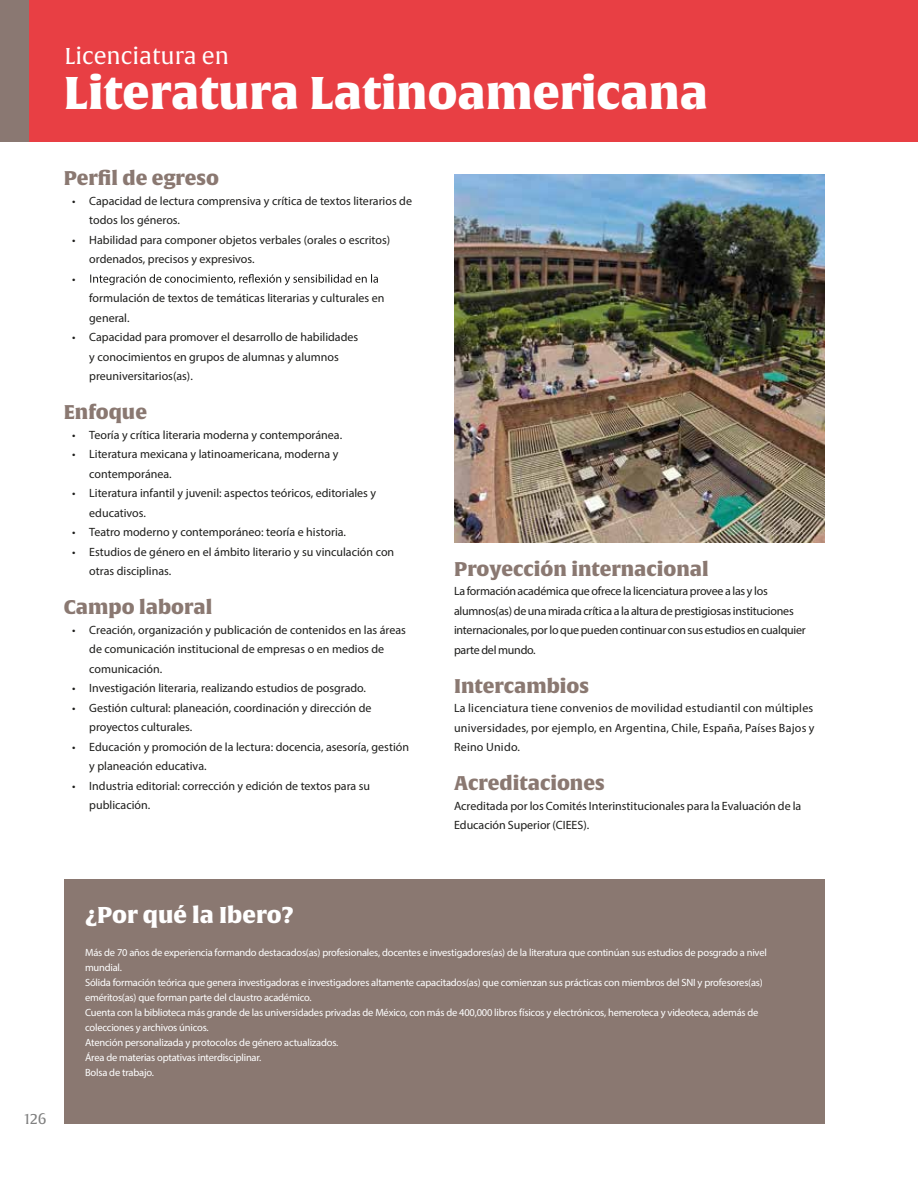
<style>
.page{position:relative;width:918px;height:1188px;background:#fff}
.page>*{position:absolute;margin:0;border:0;box-sizing:border-box;transform-origin:0 0}
.t1{font:45px "Alverata Bl";color:#fff}
.t2{font:22.5px "Alverata Bl";color:#fff}
.t3{font:22.5px "Alverata";color:#fff}
.t4{font:19.5px "Alverata Bl";color:#8a7871}
.t5{font:15px "Alverata";color:#808080}
.t6{font:12px/19.5px "Myriad Pro";color:#1d1d1b}
.t7{font:12px/19.5px "Myriad Pro";letter-spacing:-.02em;color:#1d1d1b}
.t8{font:10.5px/15px "Myriad Pro";letter-spacing:-.02em;color:#fff}
</style>
<div class="page">
<div style="left:0;top:0;width:918px;height:141px;background:#e83f44"></div>
<svg style="left:90px;top:274px;width:288px;height:11px"></svg>
<img style="left:455px;top:174px;width:369px;height:369px">
<div style="left:64px;top:879px;width:760px;height:245px;background:#8a7871"></div>
<div style="left:0;top:0;width:29px;height:141px;background:#8a7872"></div>
<h2 class="t3" style="left:64px;top:43px;width:166px">Licenciatura en</h2>
<h1 class="t1" style="left:64px;top:64px;width:646px">Literatura Latinoamericana</h1>
<h3 class="t4" style="left:64px;top:166px;width:157px">Perfil de egreso</h3>
<p class="t6" style="left:89px;top:191px;width:324px;text-indent:-17px">• Capacidad de lectura comprensiva y crítica de textos literarios de todos los géneros.</p>
<p class="t6" style="left:72px;top:230px;width:320px">• Habilidad para componer objetos verbales (orales o escritos)</p>
<p class="t6" style="left:89px;top:249px;width:167px">ordenados, precisos y expresivos.</p>
<p class="t6" style="left:72px;top:269px;width:5px">•</p>
<p class="t6" style="left:89px;top:288px;width:297px">formulación de textos de temáticas literarias y culturales en</p>
<p class="t6" style="left:89px;top:308px;width:42px">general.</p>
<p class="t6" style="left:89px;top:327px;width:271px;text-indent:-17px">• Capacidad para promover el desarrollo de habilidades y conocimientos en grupos de alumnas y alumnos preuniversitarios(as).</p>
<h3 class="t4" style="left:64px;top:400px;width:85px">Enfoque</h3>
<p class="t6" style="left:72px;top:425px;width:271px">• Teoría y crítica literaria moderna y contemporánea.</p>
<p class="t6" style="left:89px;top:444px;width:251px;text-indent:-17px">• Literatura mexicana y latinoamericana, moderna y contemporánea.</p>
<p class="t6" style="left:89px;top:483px;width:288px;text-indent:-17px">• Literatura infantil y juvenil: aspectos teóricos, editoriales y educativos.</p>
<p class="t6" style="left:72px;top:522px;width:275px">• Teatro moderno y contemporáneo: teoría e historia.</p>
<p class="t6" style="left:89px;top:542px;width:307px;text-indent:-17px">• Estudios de género en el ámbito literario y su vinculación con otras disciplinas.</p>
<h3 class="t4" style="left:64px;top:595px;width:150px">Campo laboral</h3>
<p class="t6" style="left:89px;top:620px;width:318px;text-indent:-17px">• Creación, organización y publicación de contenidos en las áreas de comunicación institucional de empresas o en medios de comunicación.</p>
<p class="t6" style="left:72px;top:678px;width:295px">• Investigación literaria, realizando estudios de posgrado.</p>
<p class="t6" style="left:89px;top:698px;width:284px;text-indent:-17px">• Gestión cultural: planeación, coordinación y dirección de proyectos culturales.</p>
<p class="t6" style="left:89px;top:737px;width:321px;text-indent:-17px">• Educación y promoción de la lectura: docencia, asesoría, gestión y planeación educativa.</p>
<p class="t6" style="left:89px;top:776px;width:282px;text-indent:-17px">• Industria editorial: corrección y edición de textos para su publicación.</p>
<h3 class="t4" style="left:454px;top:557px;width:256px">Proyección internacional</h3>
<p class="t7" style="left:454px;top:581px;width:353px">La formaciónacadémicaqueofrece la licenciaturaprovee a las y los alumnos(as)deunamirada crítica a la alturadeprestigiosasinstituciones internacionales,porloquepuedencontinuar consus estudios encualquier partedelmundo.</p>
<h3 class="t4" style="left:454px;top:674px;width:137px">Intercambios</h3>
<p class="t6" style="left:454px;top:698px;width:362px;text-align:justify">La licenciatura tiene convenios de movilidad estudiantil con múltiples universidades, por ejemplo, en Argentina, Chile, España, Países Bajos y Reino Unido.</p>
<h3 class="t4" style="left:454px;top:771px;width:152px">Acreditaciones</h3>
<p class="t6" style="left:454px;top:796px;width:349px">Acreditada por los Comités Interinstitucionales para la Evaluación de la<br>Educación Superior (CIEES).</p>
<p class="t5" style="left:24px;top:1110px;width:24px">126</p>
<h2 class="t2" style="left:85px;top:901px;width:210px">¿Por qué la Ibero?</h2>
<p class="t8" style="left:85px;top:945px;width:683px">Más de 70 años de experiencia formando destacados(as) profesionales, docentes e investigadores(as) de la literatura que continúan sus estudios de posgrado a nivel mundial.<br>Sólida formación teórica que genera investigadoras e investigadores altamente capacitados(as) que comienzan sus prácticas con miembros del SNI y profesores(as) eméritos(as) que forman parte del claustro académico.<br>Cuenta con la biblioteca más grande de las universidades privadas de México, con más de 400,000 libros físicos y electrónicos, hemeroteca y videoteca, además de colecciones y archivos únicos.<br>Atención personalizada y protocolos de género actualizados.<br>Área de materias optativas interdisciplinar.<br>Bolsa de trabajo.</p>
</div>
